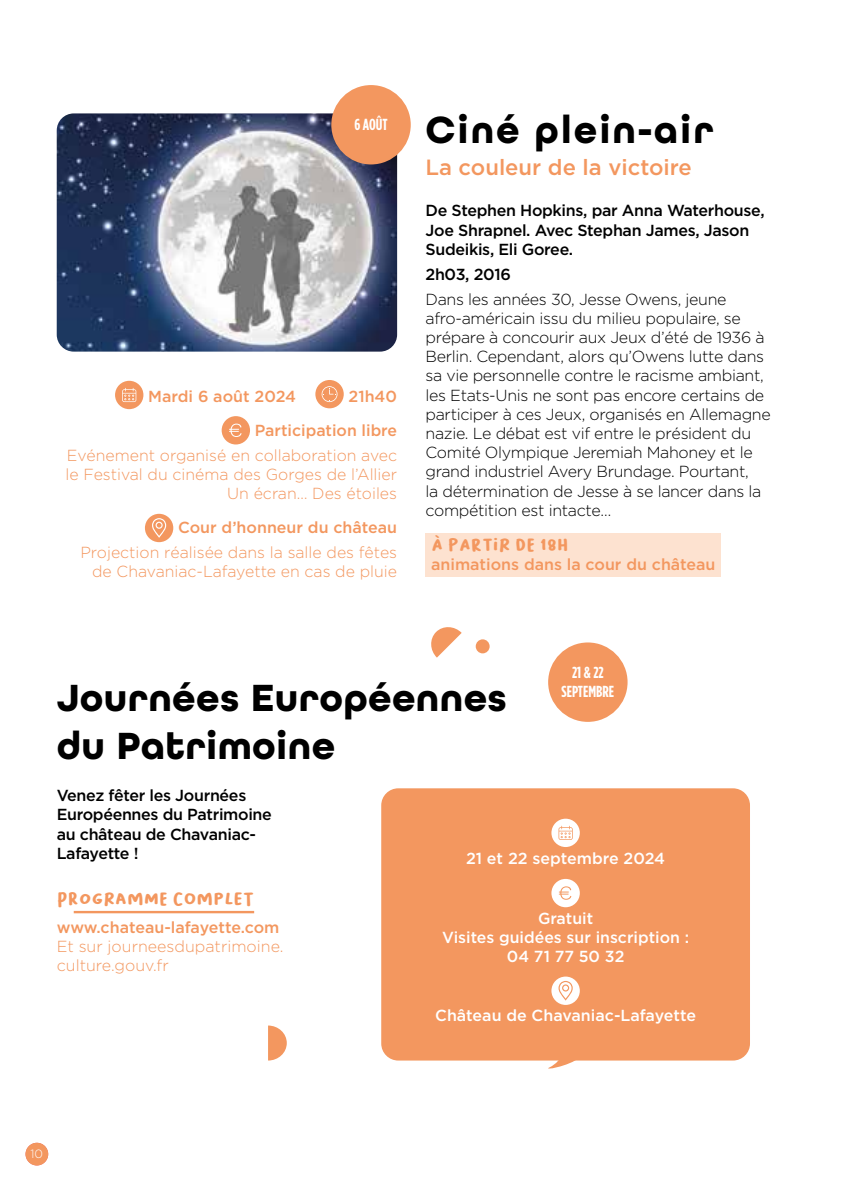
<style>
.page{position:relative;width:851px;height:1191px;background:#fff}
.page>*{position:absolute;margin:0;border:0;box-sizing:border-box;transform-origin:0 0}
.t1{font:700 40px/48px "All Round Gothic";letter-spacing:.01em;color:#000}
.t2{font:700 40px "All Round Gothic";letter-spacing:.05em;color:#000}
.t3{font:500 22px "Gotham";color:#f3975f}
.t4{font:18px "Bakso Sapi";color:#f3975f}
.t5{font:300 16px/19.2px "Gotham";letter-spacing:-.02em;color:#000}
.t6{font:300 16px/19.2px "Gotham";color:#f3975f;text-align:right}
.t7{font:500 16px/19.2px "Gotham";letter-spacing:-.02em;color:#000}
.t8{font:500 16px/34.4px "Gotham";color:#f3975f;text-align:right}
.t9{font:500 16px/19.2px "Gotham";color:#fff;text-align:center}
.t10{font:700 16px/19.2px "Gotham Condensed";color:#fff;text-align:center}
.t11{font:300 12px "Gotham";color:#fff}
</style>
<div class="page">
<hr style="left:74px;top:911px;width:180px;height:2px;background:#f3975f">
<div style="left:115px;top:381px;width:28px;height:28px;background:#f3975f;border-radius:50%"></div>
<svg style="left:122px;top:388px;width:14px;height:14px"></svg>
<div style="left:315px;top:380px;width:29px;height:28px;background:#f3975f;border-radius:50%"></div>
<svg style="left:321px;top:386px;width:16px;height:16px"></svg>
<div style="left:222px;top:416px;width:28px;height:28px;background:#f3975f;border-radius:50%"></div>
<svg style="left:229px;top:423px;width:12px;height:14px"></svg>
<div style="left:145px;top:514px;width:28px;height:28px;background:#f3975f;border-radius:50%"></div>
<svg style="left:152px;top:518px;width:14px;height:20px"></svg>
<img style="left:57px;top:113px;width:340px;height:238px">
<svg style="left:268px;top:1025px;width:19px;height:35px"></svg>
<svg style="left:431px;top:627px;width:30px;height:30px"></svg>
<div style="left:475px;top:639px;width:14px;height:14px;background:#f3975f;border-radius:50%"></div>
<div style="left:425px;top:533px;width:296px;height:43px;background:#fde2d0"></div>
<div style="left:331px;top:85px;width:79px;height:79px;background:#f3975f;border-radius:50%"></div>
<div style="left:548px;top:642px;width:79px;height:80px;background:#f3975f;border-radius:50%"></div>
<div style="left:26px;top:1142px;width:22px;height:23px;background:#f3975f;border-radius:50%"></div>
<div style="left:381px;top:788px;width:368px;height:272px;background:#f3975f;border-radius:17px"></div>
<svg style="left:542px;top:1060px;width:50px;height:9px"></svg>
<div style="left:551px;top:818px;width:28px;height:29px;background:#fff;border-radius:50%"></div>
<svg style="left:558px;top:825px;width:14px;height:15px"></svg>
<div style="left:551px;top:879px;width:28px;height:28px;background:#fff;border-radius:50%"></div>
<svg style="left:558px;top:886px;width:13px;height:13px"></svg>
<div style="left:551px;top:976px;width:28px;height:29px;background:#fff;border-radius:50%"></div>
<svg style="left:558px;top:981px;width:14px;height:19px"></svg>
<p class="t10" style="left:354px;top:115px;width:35px">6 AOÛT</p>
<p class="t8" style="left:148px;top:378px;width:149px">Mardi 6 août 2024</p>
<p class="t8" style="left:255px;top:378px;width:144px">21h40<br>Participation libre</p>
<p class="t6" style="left:66px;top:445px;width:333px">Evénement organisé en collaboration avec le Festival du cinéma des Gorges de l’Allier<br>Un écran… Des étoiles</p>
<p class="t8" style="left:178px;top:510px;width:220px">Cour d’honneur du château</p>
<p class="t6" style="left:80px;top:542px;width:318px">Projection réalisée dans la salle des fêtes de Chavaniac-Lafayette en cas de pluie</p>
<h1 class="t2" style="left:425px;top:106px;width:290px">Ciné plein-air</h1>
<h2 class="t3" style="left:425px;top:153px;width:268px">La couleur de la victoire</h2>
<p class="t7" style="left:425px;top:201px;width:340px">De Stephen Hopkins, par Anna Waterhouse,<br>Joe Shrapnel. Avec Stephan James, Jason<br>Sudeikis, Eli Goree.</p>
<p class="t7" style="left:425px;top:264px;width:87px">2h03, 2016</p>
<p class="t5" style="left:425px;top:289px;width:347px">Dans les années 30, Jesse Owens, jeune afro-américain issu du milieu populaire, se prépare à concourir aux Jeux d’été de 1936 à Berlin. Cependant, alors qu’Owens lutte dans sa vie personnelle contre le racisme ambiant, les Etats-Unis ne sont pas encore certains de participer à ces Jeux, organisés en Allemagne nazie. Le débat est vif entre le président du Comité Olympique Jeremiah Mahoney et le grand industriel Avery Brundage. Pourtant,<br>la détermination de Jesse à se lancer dans la compétition est intacte…</p>
<p class="t4" style="left:431px;top:534px;width:139px">À PARTIR DE 18H</p>
<p class="t8" style="left:431px;top:547px;width:286px">animations dans la cour du château</p>
<h1 class="t1" style="left:57px;top:673px;width:451px">Journées Européennes du Patrimoine</h1>
<p class="t10" style="left:561px;top:662px;width:54px">21 &amp; 22<br>SEPTEMBRE</p>
<p class="t7" style="left:57px;top:785px;width:217px">Venez fêter les Journées<br>Européennes du Patrimoine au château de Chavaniac-<br>Lafayette !</p>
<p class="t4" style="left:57px;top:888px;width:187px">PROGRAMME COMPLET</p>
<p class="t8" style="left:57px;top:910px;width:224px">www.chateau-lafayette.com</p>
<p class="t6" style="left:57px;top:936px;width:228px;text-align:left">Et sur journeesdupatrimoine. culture.gouv.fr</p>
<p class="t9" style="left:466px;top:849px;width:201px">21 et 22 septembre 2024</p>
<p class="t9" style="left:442px;top:908px;width:248px">Gratuit<br>Visites guidées sur inscription :<br>04 71 77 50 32</p>
<p class="t9" style="left:435px;top:1005px;width:262px">Château de Chavaniac-Lafayette</p>
<p class="t11" style="left:31px;top:1147px;width:14px">10</p>
</div>
